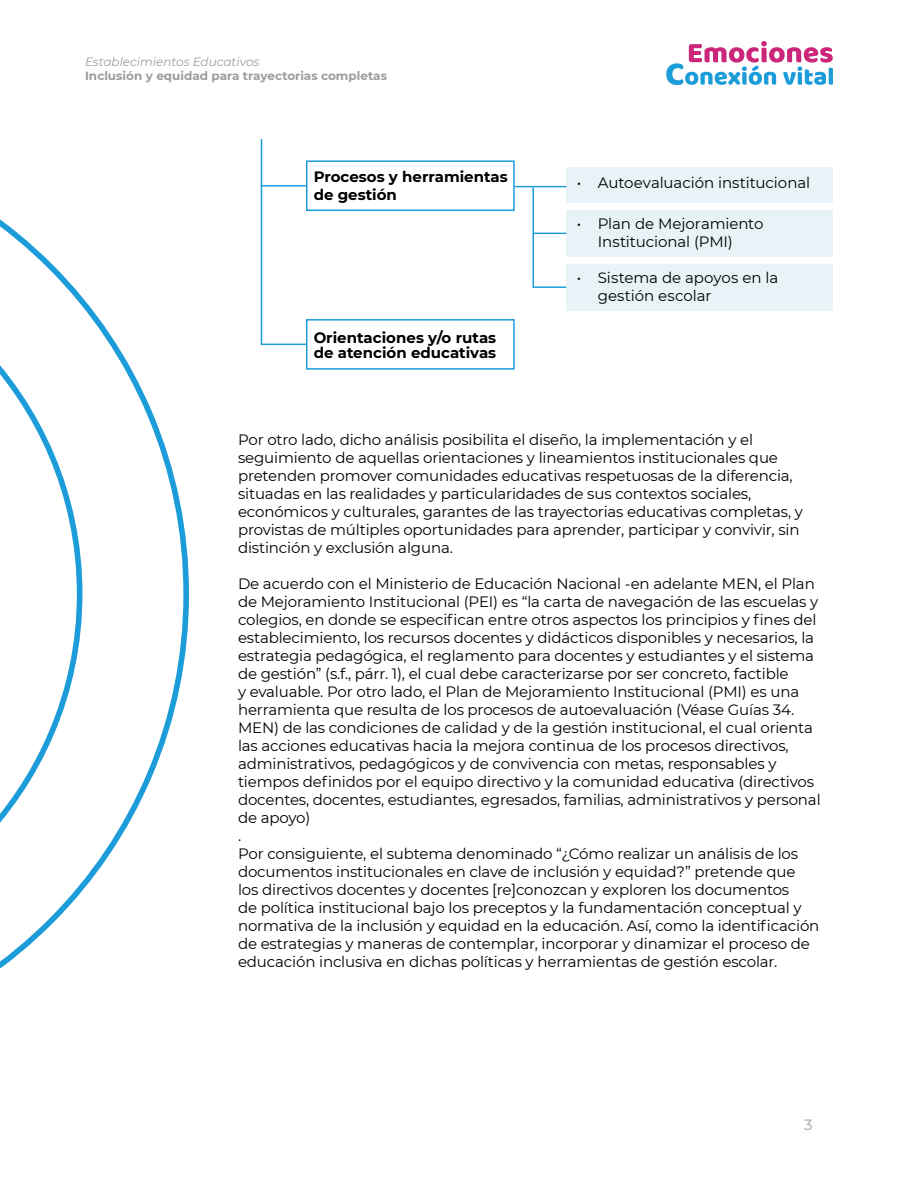
<style>
.page{position:relative;width:918px;height:1188px;background:#fff}
.page>*{position:absolute;margin:0;border:0;box-sizing:border-box;transform-origin:0 0}
.Cuerpo{font:15px/18px "Montserrat";letter-spacing:-.01em;color:#000}
.Listado{font:15px/18px "Montserrat";letter-spacing:-.005em;color:#000}
.Subtitulo{font:700 15px/18px "Montserrat";color:#000}
.t1{font:500 15px "Montserrat";color:#b3b2b2}
.t2{font:700 12px "Montserrat";color:#9d9d9c}
.t3{font:italic 12px "Montserrat";color:#9d9d9c}
</style>
<div class="page">
<svg style="left:666px;top:41px;width:167px;height:44px"></svg>
<svg style="left:0;top:219px;width:189px;height:750px"></svg>
<hr style="left:261px;top:139px;width:1px;height:206px;background:#1c9cd9">
<div style="left:306px;top:160px;width:209px;height:51px;background:#fff;border:2px solid #1c9cd9"></div>
<div style="left:306px;top:319px;width:209px;height:51px;background:#fff;border:2px solid #1c9cd9"></div>
<hr style="left:261px;top:185px;width:45px;height:1px;background:#1c9cd9">
<div style="left:566px;top:167px;width:267px;height:36px;background:#e8f3f8"></div>
<div style="left:566px;top:210px;width:267px;height:46px;background:#e8f3f8"></div>
<div style="left:566px;top:264px;width:267px;height:46px;background:#e8f3f8"></div>
<hr style="left:515px;top:186px;width:51px;height:1px;background:#1c9cd9">
<svg style="left:532px;top:186px;width:36px;height:102px"></svg>
<hr style="left:533px;top:233px;width:33px;height:1px;background:#1c9cd9">
<hr style="left:261px;top:344px;width:46px;height:1px;background:#1c9cd9">
<p class="t3" style="left:85px;top:53px;width:176px">Establecimientos Educativos</p>
<p class="t2" style="left:85px;top:67px;width:304px">Inclusión y equidad para trayectorias completas</p>
<h2 class="Subtitulo" style="left:314px;top:167px;width:196px">Procesos y herramientas de gestión</h2>
<p class="Listado" style="left:577px;top:174px;width:235px">• Autoevaluación institucional</p>
<p class="Listado" style="left:598px;top:214px;width:167px;text-indent:-21px">• Plan de Mejoramiento<br>Institucional (PMI)</p>
<p class="Listado" style="left:598px;top:268px;width:182px;text-indent:-21px">• Sistema de apoyos en la gestión escolar</p>
<h2 class="Subtitulo" style="left:314px;top:330px;width:184px;line-height:15px">Orientaciones y/o rutas de atención educativas</h2>
<p class="Cuerpo" style="left:238px;top:430px;width:567px">Por otro lado, dicho análisis posibilita el diseño, la implementación y el seguimiento de aquellas orientaciones y lineamientos institucionales que pretenden promover comunidades educativas respetuosas de la diferencia, situadas en las realidades y particularidades de sus contextos sociales, económicos y culturales, garantes de las trayectorias educativas completas, y provistas de múltiples oportunidades para aprender, participar y convivir, sin distinción y exclusión alguna.</p>
<p class="Cuerpo" style="left:238px;top:574px;width:584px">De acuerdo con el Ministerio de Educación Nacional -en adelante MEN, el Plan de Mejoramiento Institucional (PEI) es “la carta de navegación de las escuelas y colegios, en donde se especifican entre otros aspectos los principios y fines del establecimiento, los recursos docentes y didácticos disponibles y necesarios, la estrategia pedagógica, el reglamento para docentes y estudiantes y el sistema de gestión” (s.f., párr. 1), el cual debe caracterizarse por ser concreto, factible<br>y evaluable. Por otro lado, el Plan de Mejoramiento Institucional (PMI) es una herramienta que resulta de los procesos de autoevaluación (Véase Guías 34.<br>MEN) de las condiciones de calidad y de la gestión institucional, el cual orienta las acciones educativas hacia la mejora continua de los procesos directivos, administrativos, pedagógicos y de convivencia con metas, responsables y tiempos definidos por el equipo directivo y la comunidad educativa (directivos docentes, docentes, estudiantes, egresados, familias, administrativos y personal de apoyo)</p>
<p class="Cuerpo" style="left:238px;top:826px;width:5px">.</p>
<p class="Cuerpo" style="left:238px;top:844px;width:583px">Por consiguiente, el subtema denominado “¿Cómo realizar un análisis de los documentos institucionales en clave de inclusión y equidad?” pretende que los directivos docentes y docentes [re]conozcan y exploren los documentos<br>de política institucional bajo los preceptos y la fundamentación conceptual y normativa de la inclusión y equidad en la educación. Así, como la identificación de estrategias y maneras de contemplar, incorporar y dinamizar el proceso de educación inclusiva en dichas políticas y herramientas de gestión escolar.</p>
<p class="t1" style="left:804px;top:1114px;width:10px">3</p>
</div>
